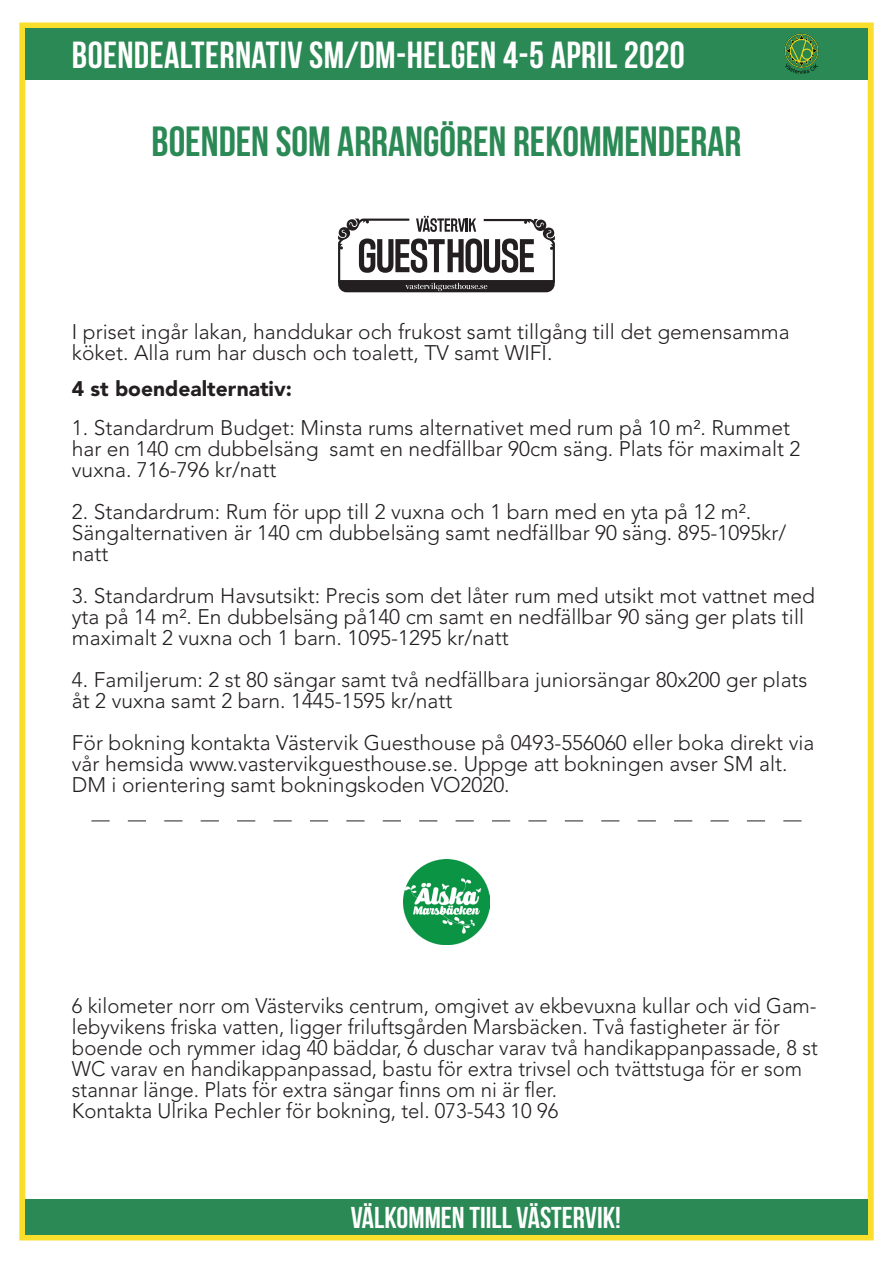
<style>
.page{position:relative;width:893px;height:1263px;background:#fff}
.page>*{position:absolute;margin:0;border:0;box-sizing:border-box;transform-origin:0 0}
.t1{font:700 42px "Bebas Neue";color:#2a8954}
.t2{font:700 37.5px "Bebas Neue";letter-spacing:.01em;color:#fff}
.t3{font:700 30px "Bebas Neue";color:#fff}
.t4{font:300 21px/21px "Avenir LT Std";color:#231f20}
.t5{font:900 21px "Avenir LT Std";color:#231f20}
</style>
<div class="page">
<div style="left:19px;top:23px;width:855px;height:1217px;border:6px solid #fade2c"></div>
<div style="left:25px;top:29px;width:842px;height:51px;background:#2a8954"></div>
<img style="left:784px;top:33px;width:35px;height:41px">
<div style="left:25px;top:1199px;width:842px;height:35px;background:#2a8954"></div>
<svg style="left:338px;top:216px;width:217px;height:76px"></svg>
<svg style="left:91px;top:821px;width:710px;height:1px"></svg>
<img style="left:404px;top:859px;width:85px;height:85px">
<p class="t2" style="left:72px;top:34px;width:614px">BOENDEALTERNATIV SM/DM-HELGEN 4-5 APRIL 2020</p>
<p class="t1" style="left:152px;top:119px;width:591px">BOENDEN SOM ARRANGÖREN REKOMMENDERAR</p>
<p class="t4" style="left:72px;top:322px;width:719px">I priset ingår lakan, handdukar och frukost samt tillgång till det gemensamma köket. Alla rum har dusch och toalett, TV samt WIFI.</p>
<p class="t5" style="left:72px;top:376px;width:222px">4 st boendealternativ:</p>
<p class="t4" style="left:72px;top:418px;width:730px">1. Standardrum Budget: Minsta rums alternativet med rum på 10 m². Rummet har en 140 cm dubbelsäng samt en nedfällbar 90cm säng. Plats för maximalt 2 vuxna. 716-796 kr/natt</p>
<p class="t4" style="left:72px;top:502px;width:716px">2. Standardrum: Rum för upp till 2 vuxna och 1 barn med en yta på 12 m².<br>Sängalternativen är 140 cm dubbelsäng samt nedfällbar 90 säng. 895-1095kr/ natt</p>
<p class="t4" style="left:72px;top:586px;width:745px">3. Standardrum Havsutsikt: Precis som det låter rum med utsikt mot vattnet med yta på 14 m². En dubbelsäng på140 cm samt en nedfällbar 90 säng ger plats till maximalt 2 vuxna och 1 barn. 1095-1295 kr/natt</p>
<p class="t4" style="left:72px;top:670px;width:737px">4. Familjerum: 2 st 80 sängar samt två nedfällbara juniorsängar 80x200 ger plats åt 2 vuxna samt 2 barn. 1445-1595 kr/natt</p>
<p class="t4" style="left:72px;top:733px;width:744px">För bokning kontakta Västervik Guesthouse på 0493-556060 eller boka direkt via vår hemsida www.vastervikguesthouse.se. Uppge att bokningen avser SM alt.<br>DM i orientering samt bokningskoden VO2020.</p>
<p class="t4" style="left:72px;top:995px;width:747px">6 kilometer norr om Västerviks centrum, omgivet av ekbevuxna kullar och vid Gam&shy;lebyvikens friska vatten, ligger friluftsgården Marsbäcken. Två fastigheter är för boende och rymmer idag 40 bäddar, 6 duschar varav två handikappanpassade, 8 st WC varav en handikappanpassad, bastu för extra trivsel och tvättstuga för er som stannar länge. Plats för extra sängar finns om ni är fler.</p>
<p class="t4" style="left:72px;top:1100px;width:488px">Kontakta Ulrika Pechler för bokning, tel. 073-543 10 96</p>
<p class="t3" style="left:351px;top:1201px;width:272px">VÄLKOMMEN TIILL VÄSTERVIK!</p>
</div>
